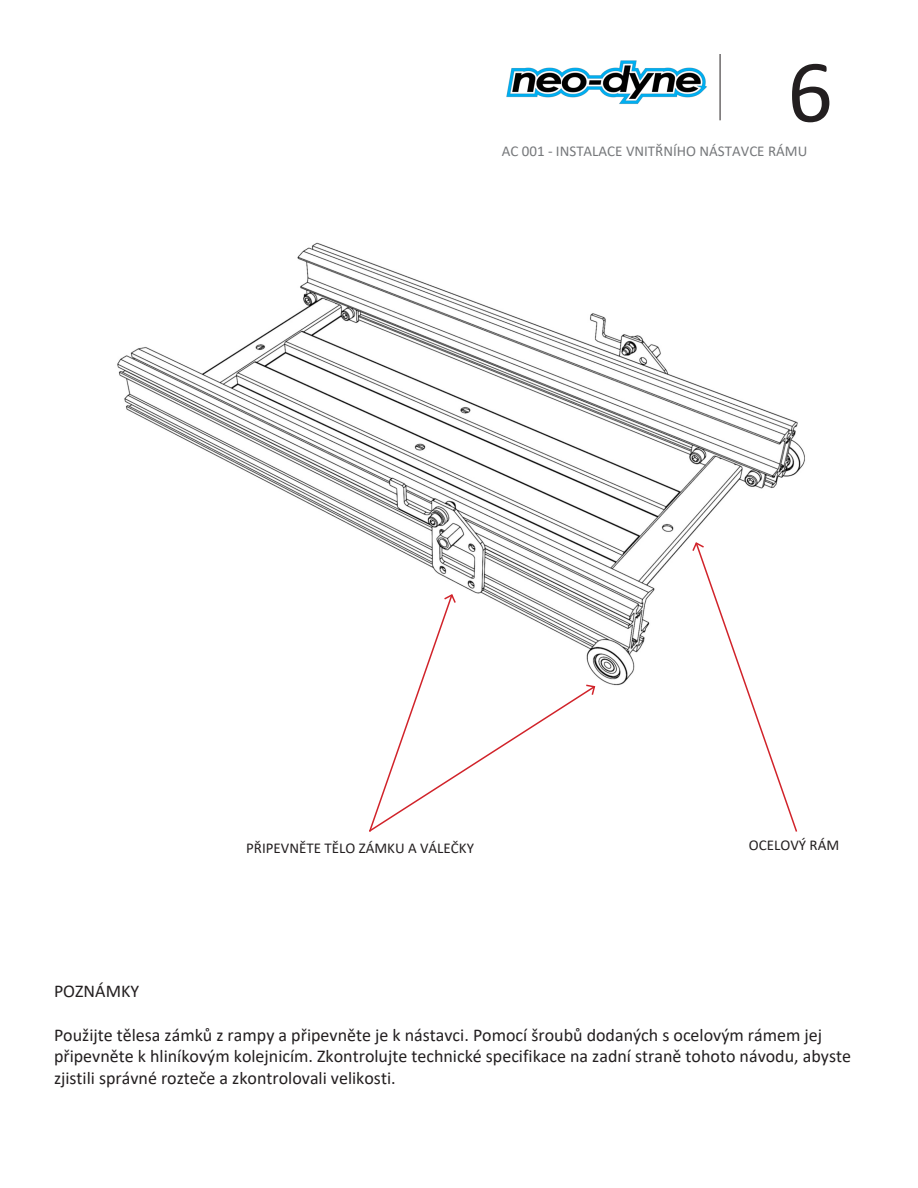
<style>
.page{position:relative;width:918px;height:1188px;background:#fff}
.page>*{position:absolute;margin:0;border:0;box-sizing:border-box;transform-origin:0 0}
.t1{font:90px "Calibri";color:#231f20}
.t2{font:18px/21.6px "Calibri";color:#231f20}
.t3{font:15px "Calibri";color:#231f20}
.t4{font:15px "Calibri";color:#76787b}
</style>
<div class="page">
<img style="left:117px;top:242px;width:688px;height:444px">
<svg style="left:691px;top:541px;width:107px;height:291px"></svg>
<svg style="left:367px;top:593px;width:229px;height:239px"></svg>
<hr style="left:720px;top:54px;width:1px;height:66px;background:#231f20">
<img style="left:506px;top:60px;width:201px;height:44px">
<p class="t1" style="left:787px;top:35px;width:47px">6</p>
<p class="t4" style="left:502px;top:140px;width:307px">AC 001 - INSTALACE VNITŘNÍHO NÁSTAVCE RÁMU</p>
<p class="t3" style="left:246px;top:838px;width:229px">PŘIPEVNĚTE TĚLO ZÁMKU A VÁLEČKY</p>
<p class="t3" style="left:749px;top:834px;width:92px">OCELOVÝ RÁM</p>
<p class="t2" style="left:54px;top:980px;width:87px">POZNÁMKY</p>
<p class="t2" style="left:54px;top:1023px;width:799px">Použijte tělesa zámků z rampy a připevněte je k nástavci. Pomocí šroubů dodaných s ocelovým rámem jej připevněte k hliníkovým kolejnicím. Zkontrolujte technické specifikace na zadní straně tohoto návodu, abyste zjistili správné rozteče a zkontrolovali velikosti.</p>
</div>
